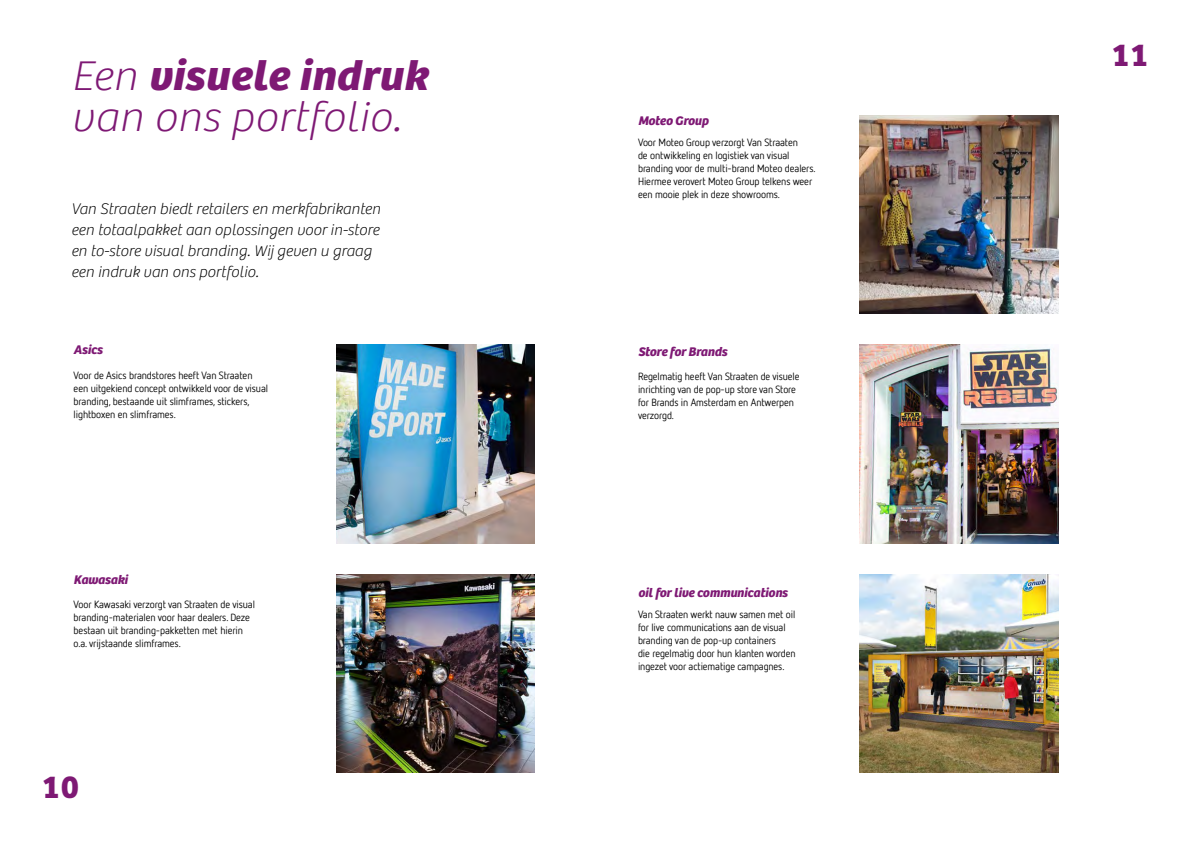
<style>
.page{position:relative;width:1191px;height:842px;background:#fff}
.page>*{position:absolute;margin:0;border:0;box-sizing:border-box;transform-origin:0 0}
.t1{font:italic 100 43px/41px "Bree";letter-spacing:.01em;color:#7e1974;scale:1.04 1}
.t2{font:700 33px "Bree";color:#7e1974}
.t3{font:italic 100 16px/21px "Bree";color:#000}
.t4{font:italic 700 13px "Bree";letter-spacing:-.01em;color:#7e1974}
.t5{font:10.4px/13px "Netto Offc";letter-spacing:-.01em;color:#000}
.s1{font-weight:700}
</style>
<div class="page">
<img style="left:336px;top:574px;width:198px;height:198px">
<img style="left:336px;top:345px;width:198px;height:198px">
<img style="left:859px;top:116px;width:199px;height:198px">
<img style="left:859px;top:345px;width:199px;height:198px">
<img style="left:859px;top:574px;width:199px;height:198px">
<h1 class="t1" style="left:71px;top:56px;width:343px">Een <span class="s1">visuele indruk </span>van ons portfolio.</h1>
<h3 class="t3" style="left:71px;top:198px;width:311px">Van Straaten biedt retailers en merkfabrikanten een totaalpakket aan oplossingen voor in-store en to-store visual branding. Wij geven u graag een indruk van ons portfolio.</h3>
<p class="t4" style="left:74px;top:342px;width:31px">Asics</p>
<p class="t5" style="left:74px;top:368px;width:196px">Voor de Asics brandstores heeft Van Straaten een uitgekiend concept ontwikkeld voor de visual branding, bestaande uit slimframes, stickers, lightboxen en slimframes.</p>
<p class="t4" style="left:74px;top:572px;width:56px">Kawasaki</p>
<p class="t5" style="left:74px;top:597px;width:183px">Voor Kawasaki verzorgt van Straaten de visual branding-materialen voor haar dealers. Deze bestaan uit branding-pakketten met hierin o.a. vrijstaande slimframes.</p>
<h2 class="t2" style="left:42px;top:767px;width:38px">10</h2>
<p class="t4" style="left:638px;top:113px;width:72px">Moteo Group</p>
<p class="t5" style="left:638px;top:136px;width:179px">Voor Moteo Group verzorgt Van Straaten<br>de ontwikkeling en logistiek van visual branding voor de multi-brand Moteo dealers.<br>Hiermee verovert Moteo Group telkens weer een mooie plek in deze showrooms.</p>
<p class="t4" style="left:638px;top:344px;width:91px">Store for Brands</p>
<p class="t5" style="left:638px;top:370px;width:163px">Regelmatig heeft Van Straaten de visuele inrichting van de pop-up store van Store for Brands in Amsterdam en Antwerpen verzorgd.</p>
<p class="t4" style="left:638px;top:585px;width:151px">oil for live communications</p>
<p class="t5" style="left:638px;top:608px;width:159px">Van Straaten werkt nauw samen met oil for live communications aan de visual branding van de pop-up containers<br>die regelmatig door hun klanten worden ingezet voor actiematige campagnes.</p>
<h2 class="t2" style="left:1112px;top:35px;width:36px">11</h2>
</div>
